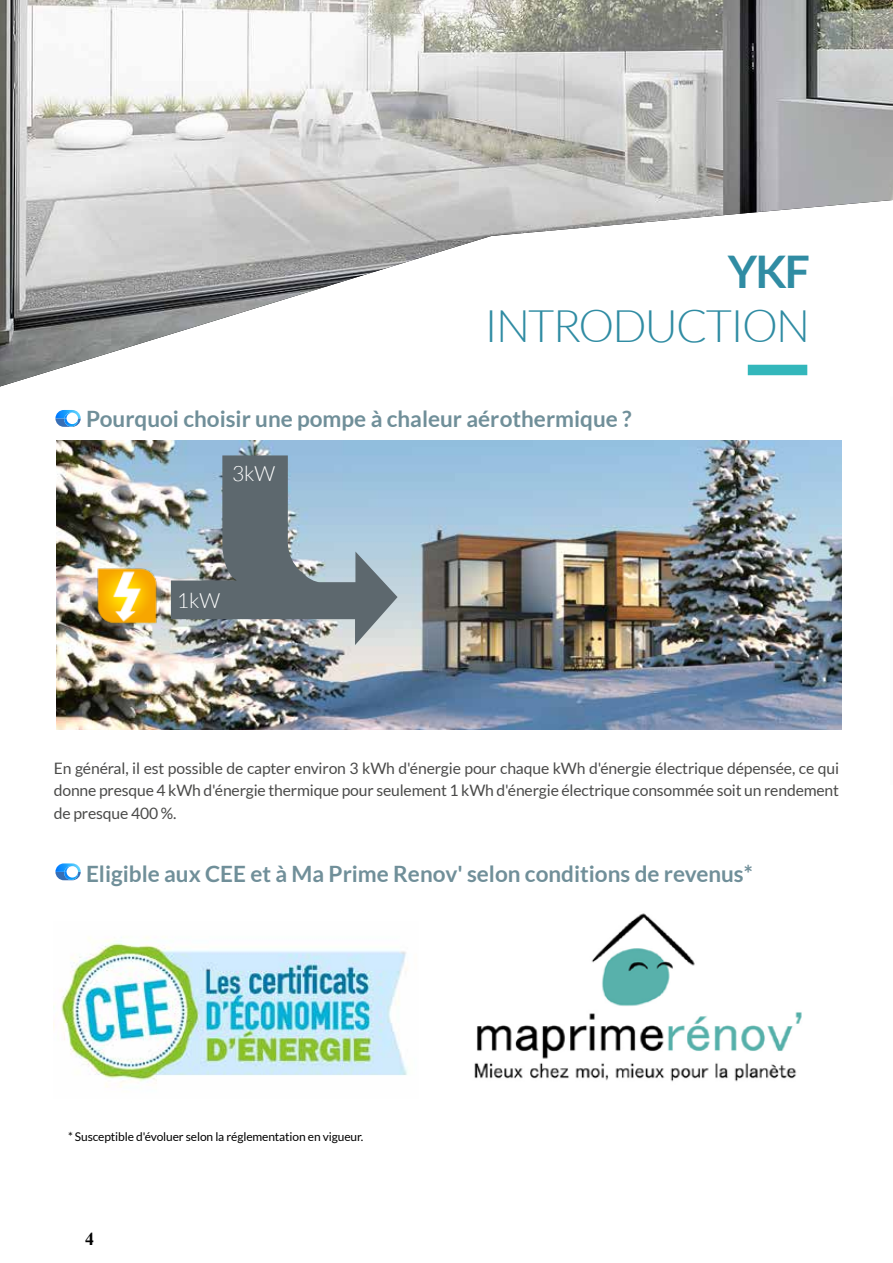
<style>
.page{position:relative;width:893px;height:1263px;background:#fff}
.page>*{position:absolute;margin:0;border:0;box-sizing:border-box;transform-origin:0 0}
.t1{font:300 45px "Lato";letter-spacing:-.04em;color:#308ca3}
.t2{font:700 45px "Lato";color:#308ca3}
.t3{font:700 22.5px "Lato";color:#708f99}
.t4{font:300 21px "Lato";color:#fff}
.t5{font:700 18px "Times New Roman";color:#000}
.t6{font:15.75px/22.5px "Lato";letter-spacing:-.01em;color:#4a4a49;text-align:justify}
.t7{font:12px "Lato";letter-spacing:-.01em;color:#000}
</style>
<div class="page">
<img style="left:0;top:0;width:893px;height:386px">
<div style="left:748px;top:365px;width:59px;height:10px;background:#33b7bb"></div>
<img style="left:56px;top:440px;width:786px;height:290px">
<img style="left:94px;top:564px;width:67px;height:63px">
<svg style="left:171px;top:455px;width:227px;height:190px;background:#8899a4"></svg>
<img style="left:891px;top:354px;width:2px;height:32px">
<img style="left:54px;top:937px;width:354px;height:150px">
<img style="left:474px;top:913px;width:328px;height:169px">
<svg style="left:55px;top:418px;width:26px;height:9px"></svg>
<img style="left:55px;top:410px;width:26px;height:8px">
<img style="left:64px;top:413px;width:14px;height:13px">
<div style="left:67px;top:413px;width:11px;height:11px;background:#fff;border-radius:50%"></div>
<svg style="left:55px;top:872px;width:26px;height:8px"></svg>
<img style="left:55px;top:863px;width:26px;height:9px">
<img style="left:64px;top:866px;width:14px;height:14px">
<div style="left:67px;top:866px;width:11px;height:11px;background:#fff;border-radius:50%"></div>
<h1 class="t2" style="left:728px;top:246px;width:84px">YKF</h1>
<h1 class="t1" style="left:484px;top:302px;width:327px">INTRODUCTION</h1>
<h2 class="t3" style="left:86px;top:405px;width:547px">Pourquoi choisir une pompe à chaleur aérothermique ?</h2>
<h3 class="t4" style="left:232px;top:462px;width:45px">3kW</h3>
<h3 class="t4" style="left:177px;top:589px;width:45px">1kW</h3>
<p class="t6" style="left:54px;top:756px;width:787px">En général, il est possible de capter environ 3 kWh d'énergie pour chaque kWh d'énergie électrique dépensée, ce qui donne presque 4 kWh d'énergie thermique pour seulement 1 kWh d'énergie électrique consommée soit un rendement de presque 400 %.</p>
<h2 class="t3" style="left:86px;top:860px;width:668px">Eligible aux CEE et à Ma Prime Renov' selon conditions de revenus*</h2>
<p class="t7" style="left:68px;top:1130px;width:297px">* Susceptible d'évoluer selon la réglementation en vigueur.</p>
<p class="t5" style="left:85px;top:1226px;width:10px">4</p>
</div>
